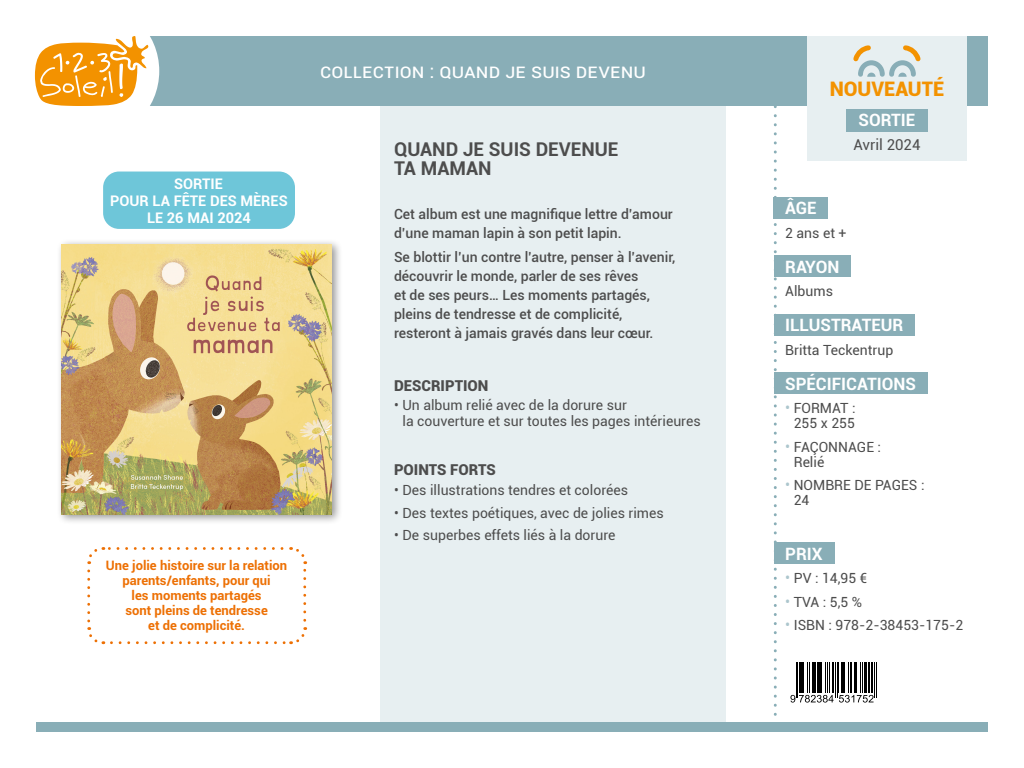
<style>
.page{position:relative;width:1024px;height:768px;background:#fff}
.page>*{position:absolute;margin:0;border:0;box-sizing:border-box;transform-origin:0 0}
.collection-bandeau{font:20px "Roboto";color:#fff}
.t1{font:900 20px "Roboto";color:#f39200}
.titre_album{font:700 19px/19px "Roboto";color:#4d4d4d}
.titre_age_rayon_illustrateur_spécificati{font:700 17px "Roboto";color:#fff}
.description_points_forts{font:900 15px "Roboto";color:#4d4d4d}
.mois_année{font:15px "Roboto";color:#4d4d4d}
.texte_orange_exergue{font:700 14.6px/16.8px "Roboto";color:#fff;text-align:center}
.texte_âge_rayon_illustrateur_spéc_prix{font:14px/15px "Roboto";color:#4d4d4d}
.titre_album-2{font:500 14px/19px "Roboto";color:#4d4d4d}
.texte_orange_exergue-2{font:700 13px/15px "Roboto";color:#ed7004;text-align:center}
.s1{font-size:15px;color:#acc6cd}
</style>
<div class="page">
<div style="left:56px;top:239px;width:287px;height:286px;background:#000;opacity:.42"></div>
<img style="left:62px;top:244px;width:270px;height:270px">
<div style="left:380px;top:106px;width:346px;height:616px;background:#e7eff1"></div>
<div style="left:36px;top:36px;width:952px;height:70px;background:#89aeb7"></div>
<div style="left:36px;top:722px;width:952px;height:10px;background:#89aeb7"></div>
<div style="left:20px;top:2px;width:139px;height:138px;background:#fff;border-radius:50%"></div>
<svg style="left:774px;top:107px;width:3px;height:609px"></svg>
<div style="left:774px;top:197px;width:54px;height:21px;background:#89aeb7"></div>
<div style="left:774px;top:256px;width:77px;height:21px;background:#89aeb7"></div>
<div style="left:774px;top:314px;width:141px;height:21px;background:#89aeb7"></div>
<div style="left:774px;top:373px;width:153px;height:21px;background:#89aeb7"></div>
<div style="left:774px;top:543px;width:60px;height:21px;background:#89aeb7"></div>
<svg style="left:35px;top:36px;width:114px;height:70px"></svg>
<hr style="left:796px;top:662px;width:1px;height:35px;background:#000">
<hr style="left:798px;top:662px;width:1px;height:35px;background:#000">
<hr style="left:799px;top:662px;width:3px;height:31px;background:#000">
<hr style="left:803px;top:662px;width:1px;height:31px;background:#000">
<hr style="left:807px;top:662px;width:1px;height:31px;background:#000">
<hr style="left:810px;top:662px;width:1px;height:31px;background:#000">
<hr style="left:812px;top:662px;width:2px;height:31px;background:#000">
<hr style="left:815px;top:662px;width:1px;height:31px;background:#000">
<hr style="left:817px;top:662px;width:3px;height:31px;background:#000">
<hr style="left:821px;top:662px;width:1px;height:31px;background:#000">
<hr style="left:825px;top:662px;width:1px;height:31px;background:#000">
<hr style="left:827px;top:662px;width:1px;height:31px;background:#000">
<hr style="left:829px;top:662px;width:1px;height:31px;background:#000">
<hr style="left:833px;top:662px;width:1px;height:31px;background:#000">
<hr style="left:835px;top:662px;width:1px;height:35px;background:#000">
<hr style="left:837px;top:662px;width:1px;height:35px;background:#000">
<hr style="left:838px;top:662px;width:1px;height:31px;background:#000">
<hr style="left:841px;top:662px;width:2px;height:31px;background:#000">
<hr style="left:844px;top:662px;width:1px;height:31px;background:#000">
<hr style="left:849px;top:662px;width:1px;height:31px;background:#000">
<hr style="left:850px;top:662px;width:2px;height:31px;background:#000">
<hr style="left:854px;top:662px;width:1px;height:31px;background:#000">
<hr style="left:856px;top:662px;width:1px;height:31px;background:#000">
<hr style="left:860px;top:662px;width:1px;height:31px;background:#000">
<hr style="left:862px;top:662px;width:1px;height:31px;background:#000">
<hr style="left:865px;top:662px;width:2px;height:31px;background:#000">
<hr style="left:868px;top:662px;width:2px;height:31px;background:#000">
<hr style="left:871px;top:662px;width:1px;height:31px;background:#000">
<hr style="left:874px;top:662px;width:1px;height:35px;background:#000">
<hr style="left:876px;top:662px;width:1px;height:35px;background:#000">
<svg style="left:790px;top:695px;width:84px;height:8px"></svg>
<svg style="left:87px;top:571px;width:17px;height:74px"></svg>
<svg style="left:111px;top:627px;width:197px;height:18px"></svg>
<svg style="left:291px;top:547px;width:16px;height:73px"></svg>
<svg style="left:87px;top:547px;width:195px;height:17px"></svg>
<div style="left:103px;top:172px;width:192px;height:57px;background:#6ec6d9;border-radius:16px"></div>
<div style="left:807px;top:36px;width:160px;height:124px;background:#e7eff1"></div>
<svg style="left:853px;top:45px;width:68px;height:32px"></svg>
<div style="left:846px;top:109px;width:82px;height:22px;background:#89aeb7"></div>
<p class="texte_orange_exergue" style="left:110px;top:175px;width:179px">SORTIE<br>POUR LA FÊTE DES MÈRES</p>
<p class="texte_orange_exergue" style="left:147px;top:208px;width:105px">LE 26 MAI 2024</p>
<p class="texte_orange_exergue-2" style="left:106px;top:558px;width:183px">Une jolie histoire sur la relation parents/enfants, pour qui<br>les moments partagés<br>sont pleins de tendresse<br>et de complicité.</p>
<p class="collection-bandeau" style="left:320px;top:57px;width:328px">Collection : qUAN D JE SUIS DEVEN U</p>
<p class="titre_album" style="left:394px;top:139px;width:226px">QUAND JE SUIS DEVENUE<br>TA MAMAN</p>
<p class="titre_album-2" style="left:394px;top:204px;width:280px">Cet album est une magnifique lettre d’amour d’une maman lapin à son petit lapin.</p>
<p class="titre_album-2" style="left:394px;top:247px;width:283px">Se blottir l’un contre l’autre, penser à l’avenir, découvrir le monde, parler de ses rêves<br>et de ses peurs… Les moments partagés, pleins de tendresse et de complicité, resteront à jamais gravés dans leur cœur.</p>
<p class="description_points_forts" style="left:394px;top:375px;width:96px">DESCRIPTION</p>
<p class="texte_âge_rayon_illustrateur_spéc_prix" style="left:403px;top:397px;width:300px;line-height:16px;text-indent:-9px">• Un album relié avec de la dorure sur<br>la couverture et sur toutes les pages intérieures</p>
<p class="description_points_forts" style="left:394px;top:459px;width:103px">POINTS FORTS</p>
<p class="texte_âge_rayon_illustrateur_spéc_prix" style="left:394px;top:482px;width:236px">• Des illustrations tendres et colorées</p>
<p class="texte_âge_rayon_illustrateur_spéc_prix" style="left:394px;top:505px;width:271px">• Des textes poétiques, avec de jolies rimes</p>
<p class="texte_âge_rayon_illustrateur_spéc_prix" style="left:394px;top:527px;width:223px">• De superbes effets liés à la dorure</p>
<p class="t1" style="left:830px;top:75px;width:116px">NOUVEAUTÉ</p>
<p class="titre_age_rayon_illustrateur_spécificati" style="left:859px;top:108px;width:58px">SORTIE</p>
<p class="mois_année" style="left:853px;top:135px;width:68px">Avril 2024</p>
<p class="titre_age_rayon_illustrateur_spécificati" style="left:785px;top:196px;width:33px">ÂGE</p>
<p class="texte_âge_rayon_illustrateur_spéc_prix" style="left:785px;top:225px;width:63px">2 ans et +</p>
<p class="titre_age_rayon_illustrateur_spécificati" style="left:785px;top:254px;width:56px">RAYON</p>
<p class="texte_âge_rayon_illustrateur_spéc_prix" style="left:785px;top:283px;width:49px">Albums</p>
<p class="titre_age_rayon_illustrateur_spécificati" style="left:785px;top:313px;width:120px">ILLUSTRATEUR</p>
<p class="texte_âge_rayon_illustrateur_spéc_prix" style="left:785px;top:342px;width:110px">Britta Teckentrup</p>
<p class="titre_age_rayon_illustrateur_spécificati" style="left:785px;top:372px;width:132px">SPÉCIFICATIONS</p>
<p class="texte_âge_rayon_illustrateur_spéc_prix" style="left:785px;top:400px;width:72px;text-align:center"><span class="s1">•</span> FORMAT :<br>255 x 255</p>
<p class="texte_âge_rayon_illustrateur_spéc_prix" style="left:794px;top:439px;width:89px;text-indent:-9px"><span class="s1">•</span> FAÇONNAGE :<br>Relié</p>
<p class="texte_âge_rayon_illustrateur_spéc_prix" style="left:794px;top:477px;width:132px;text-indent:-9px"><span class="s1">•</span> NOMBRE DE PAGES :<br>24</p>
<p class="titre_age_rayon_illustrateur_spécificati" style="left:785px;top:542px;width:39px">PRIX</p>
<p class="texte_âge_rayon_illustrateur_spéc_prix" style="left:785px;top:570px;width:84px"><span class="s1">•</span> PV : 14,95 €</p>
<p class="texte_âge_rayon_illustrateur_spéc_prix" style="left:785px;top:594px;width:78px"><span class="s1">•</span> TVA : 5,5 %</p>
<p class="texte_âge_rayon_illustrateur_spéc_prix" style="left:785px;top:617px;width:180px"><span class="s1">•</span> ISBN : 978-2-38453-175-2</p>
</div>
